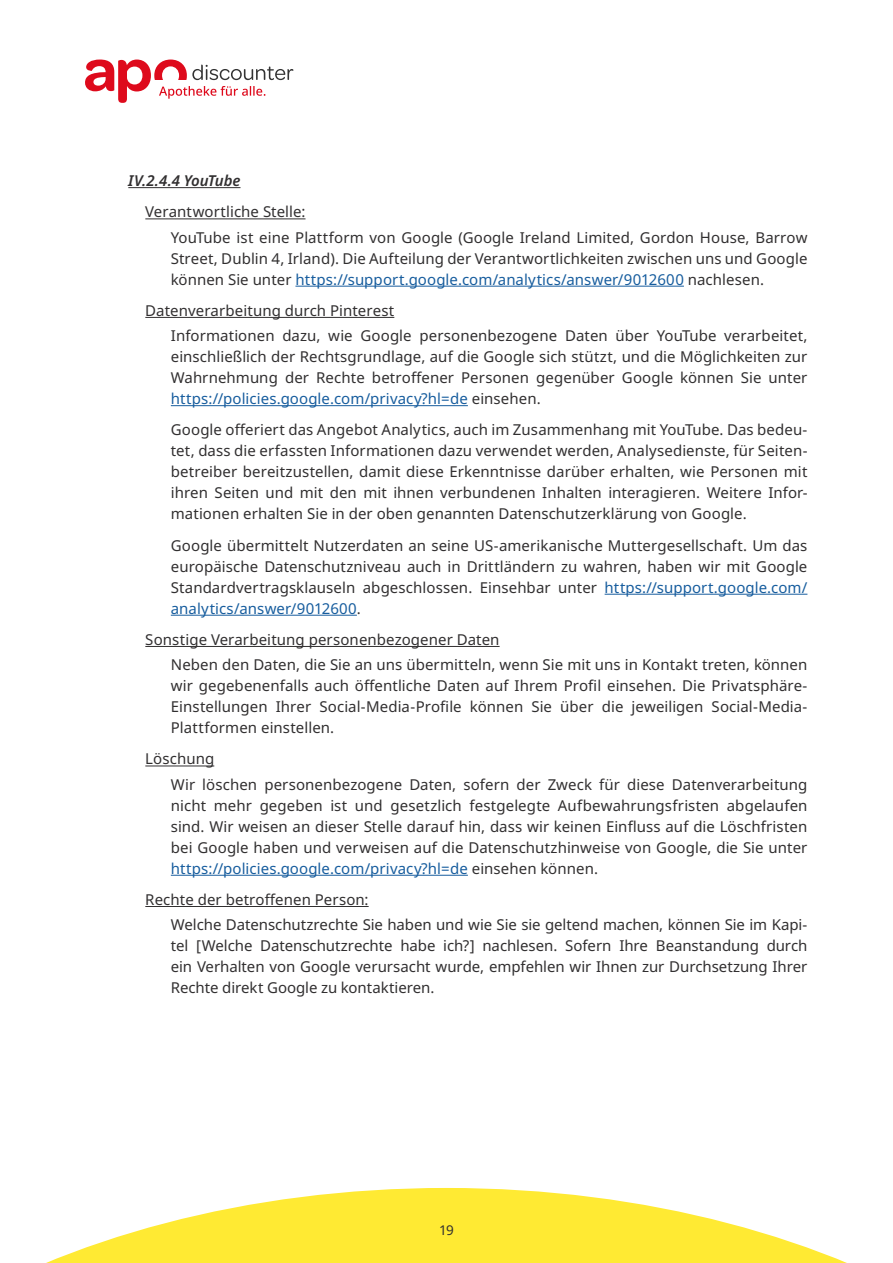
<style>
.page{position:relative;width:893px;height:1263px;background:#fff}
.page>*{position:absolute;margin:0;border:0;box-sizing:border-box;transform-origin:0 0}
.t1{font:15px/21px "Noto Sans";letter-spacing:.005em;color:#312f30}
.t2{font:italic 600 15px "Noto Sans";letter-spacing:-.005em;color:#312f30}
.t3{font:13.5px "Noto Sans";color:#312f30}
.s1{color:#175d9e}
</style>
<div class="page">
<svg style="left:46px;top:1188px;width:801px;height:75px;fill:#ffea33"></svg>
<svg style="left:85px;top:60px;width:208px;height:43px"></svg>
<hr style="left:128px;top:187px;width:112px;height:1px;background:#312f30">
<hr style="left:145px;top:218px;width:160px;height:1px;background:#312f30">
<hr style="left:295px;top:286px;width:389px;height:1px;background:#175d9e">
<hr style="left:145px;top:317px;width:249px;height:1px;background:#312f30">
<hr style="left:171px;top:405px;width:297px;height:1px;background:#175d9e">
<hr style="left:605px;top:594px;width:202px;height:1px;background:#175d9e">
<hr style="left:171px;top:615px;width:186px;height:1px;background:#175d9e">
<hr style="left:145px;top:646px;width:355px;height:1px;background:#312f30">
<hr style="left:145px;top:766px;width:69px;height:1px;background:#312f30">
<hr style="left:171px;top:875px;width:297px;height:1px;background:#175d9e">
<hr style="left:145px;top:906px;width:224px;height:1px;background:#312f30">
<p class="t2" style="left:128px;top:170px;width:114px">IV.2.4.4 YouTube</p>
<p class="t1" style="left:171px;top:200px;width:638px;line-height:25.2px;text-indent:-26px">Verantwortliche Stelle:<br>YouTube ist eine Plattform von Google (Google Ireland Limited, Gordon House, Barrow</p>
<p class="t1" style="left:171px;top:248px;width:638px">Street, Dublin 4, Irland). Die Aufteilung der Verantwortlichkeiten zwischen uns und Google können Sie unter <span class="s1">https://support.google.com/analytics/answer/9012600</span> nachlesen.</p>
<p class="t1" style="left:171px;top:298px;width:638px;line-height:25.2px;text-indent:-26px">Datenverarbeitung durch Pinterest<br>Informationen dazu, wie Google personenbezogene Daten über YouTube verarbeitet,</p>
<p class="t1" style="left:171px;top:347px;width:638px;text-align:justify">einschließlich der Rechtsgrundlage, auf die Google sich stützt, und die Möglichkeiten zur Wahrnehmung der Rechte betroffener Personen gegenüber Google können Sie unter <span class="s1">https://policies.google.com/privacy?hl=de</span> einsehen.</p>
<p class="t1" style="left:171px;top:420px;width:638px;text-align:justify">Google offeriert das Angebot Analytics, auch im Zusammenhang mit YouTube. Das bedeu&shy;tet, dass die erfassten Informationen dazu verwendet werden, Analysedienste, für Seiten&shy;betreiber bereitzustellen, damit diese Erkenntnisse darüber erhalten, wie Personen mit ihren Seiten und mit den mit ihnen verbundenen Inhalten interagieren. Weitere Infor&shy;mationen erhalten Sie in der oben genannten Datenschutzerklärung von Google.</p>
<p class="t1" style="left:171px;top:535px;width:638px;text-align:justify">Google übermittelt Nutzerdaten an seine US-amerikanische Muttergesellschaft. Um das europäische Datenschutzniveau auch in Drittländern zu wahren, haben wir mit Google Standardvertragsklauseln abgeschlossen. Einsehbar unter <span class="s1">https://support.google.com/ analytics/answer/9012600</span>.</p>
<p class="t1" style="left:171px;top:627px;width:638px;line-height:25.2px;text-indent:-26px">Sonstige Verarbeitung personenbezogener Daten<br>Neben den Daten, die Sie an uns übermitteln, wenn Sie mit uns in Kontakt treten, können</p>
<p class="t1" style="left:171px;top:675px;width:638px;text-align:justify">wir gegebenenfalls auch öffentliche Daten auf Ihrem Profil einsehen. Die Privatsphäre-Einstellungen Ihrer Social-Media-Profile können Sie über die jeweiligen Social-Media-Plattformen einstellen.</p>
<p class="t1" style="left:171px;top:747px;width:638px;line-height:25.2px;text-indent:-26px">Löschung<br>Wir löschen personenbezogene Daten, sofern der Zweck für diese Datenverarbeitung</p>
<p class="t1" style="left:171px;top:795px;width:638px;text-align:justify">nicht mehr gegeben ist und gesetzlich festgelegte Aufbewahrungsfristen abgelaufen sind. Wir weisen an dieser Stelle darauf hin, dass wir keinen Einfluss auf die Löschfristen bei Google haben und verweisen auf die Datenschutzhinweise von Google, die Sie unter <span class="s1">https://policies.google.com/privacy?hl=de</span> einsehen können.</p>
<p class="t1" style="left:171px;top:887px;width:638px;line-height:25.2px;text-indent:-26px">Rechte der betroffenen Person:<br>Welche Datenschutzrechte Sie haben und wie Sie sie geltend machen, können Sie im Kapi-</p>
<p class="t1" style="left:171px;top:935px;width:638px;text-align:justify">tel [Welche Datenschutzrechte habe ich?] nachlesen. Sofern Ihre Beanstandung durch ein Verhalten von Google verursacht wurde, empfehlen wir Ihnen zur Durchsetzung Ihrer Rechte direkt Google zu kontaktieren.</p>
<p class="t3" style="left:439px;top:1220px;width:16px">19</p>
</div>
